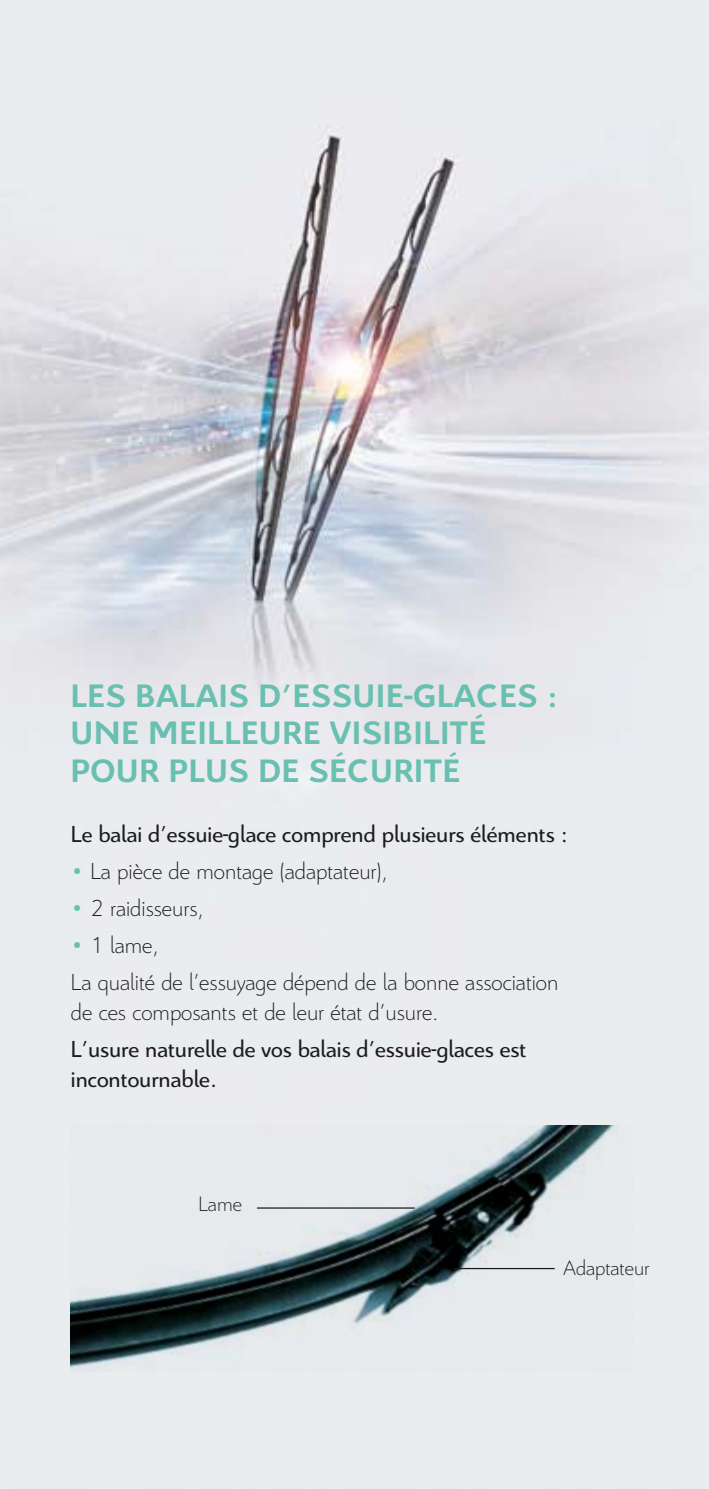
<style>
.page{position:relative;width:709px;height:1489px;background:#fff}
.page>*{position:absolute;margin:0;border:0;box-sizing:border-box;transform-origin:0 0}
.t1{font:700 35px/37.5px "Citroen";letter-spacing:.03em;color:#69c0b0}
.t2{font:300 25px/37px "Citroen";color:#1c1c1b}
.t3{font:25px/30px "Citroen";color:#1c1c1b}
.t4{font:300 22.5px "Citroen";color:#1c1c1b}
.s1{font-weight:700;color:#69c0b0}
</style>
<div class="page">
<img style="left:0;top:0;width:709px;height:1488px">
<img style="left:71px;top:1125px;width:561px;height:246px">
<hr style="left:257px;top:1207px;width:158px;height:1px;background:#1c1c1b">
<hr style="left:454px;top:1267px;width:101px;height:2px;background:#1c1c1b">
<h1 class="t1" style="left:71px;top:675px;width:387px">LES BALAIS D’ESSUIE-GLACE</h1>
<h1 class="t1" style="left:517px;top:675px;width:42px">S :</h1>
<h1 class="t1" style="left:71px;top:712px;width:416px">UNE MEILLEURE VISIBILITÉ<br>POUR PLUS DE SÉCURITÉ</h1>
<p class="t3" style="left:71px;top:817px;width:498px">Le balai d’essuie-glace comprend plusieurs éléments :</p>
<p class="t2" style="left:71px;top:851px;width:319px"><span class="s1">•</span> La pièce de montage (adaptateur),</p>
<p class="t2" style="left:71px;top:888px;width:135px"><span class="s1">•</span> 2 raidisseurs,</p>
<p class="t2" style="left:71px;top:925px;width:489px"><span class="s1">•</span> 1 lame,<br>La qualité de l’essuyage dépend de la bonne association</p>
<p class="t2" style="left:71px;top:992px;width:369px">de ces composants et de leur état d’usure.</p>
<p class="t3" style="left:71px;top:1033px;width:457px">L’usure naturelle de vos balais d’essuie-glaces est incontournable.</p>
<p class="t4" style="left:198px;top:1188px;width:45px">Lame</p>
<p class="t4" style="left:563px;top:1251px;width:87px">Adaptateur</p>
</div>
